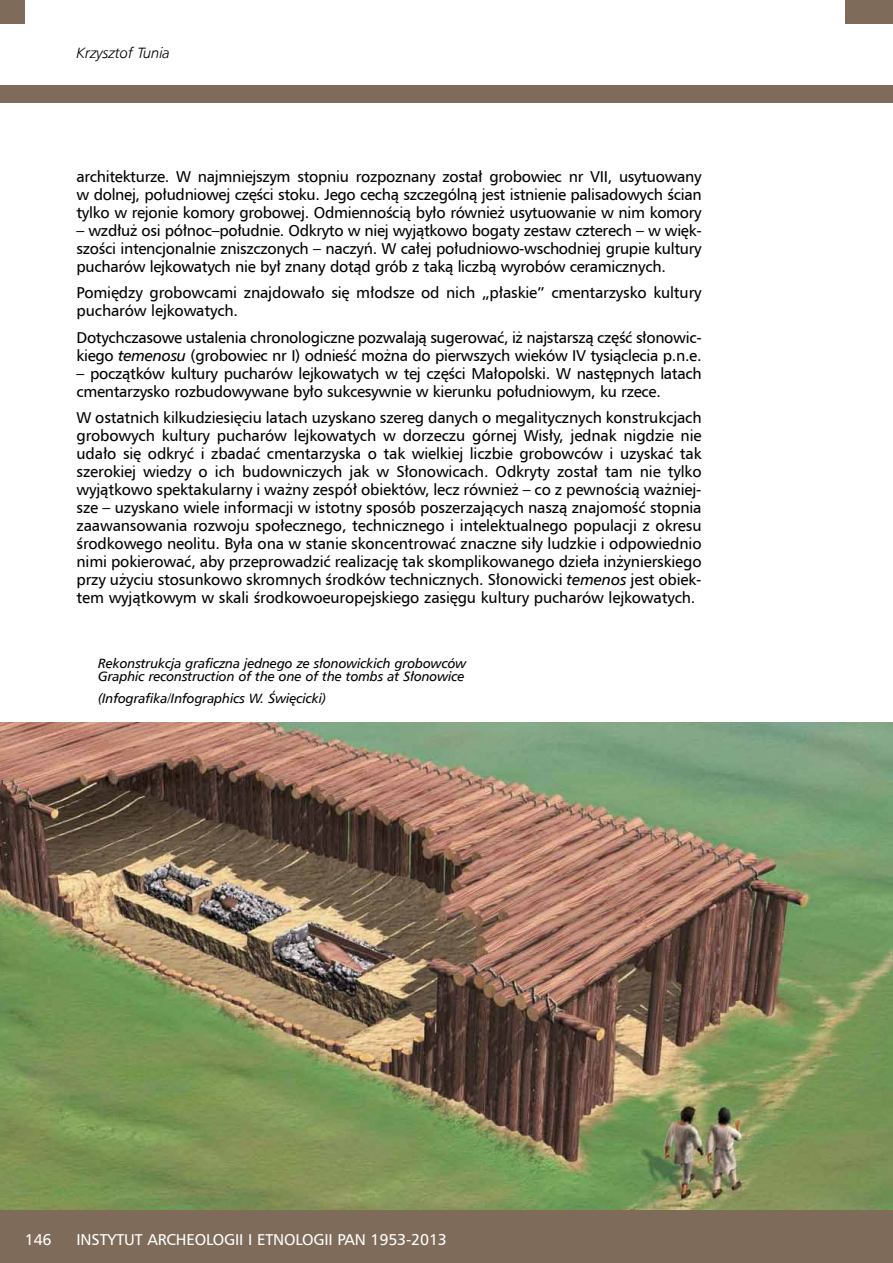
<style>
.page{position:relative;width:893px;height:1263px;background:#fff}
.page>*{position:absolute;margin:0;border:0;box-sizing:border-box;transform-origin:0 0}
.t1{font:15.75px/18px "Humnst 777 EU";letter-spacing:-.02em;color:#000;text-align:justify}
.t2{font:15.75px "Humnst 777 EU";letter-spacing:-.01em;color:#fff}
.t3{font:italic 15px "Humnst 777 Lt EU";letter-spacing:-.01em;color:#000}
.t4{font:italic 13.5px/13.5px "Humnst 777 EU";letter-spacing:-.01em;color:#000}
.s1{font-style:italic}
</style>
<div class="page">
<div style="left:0;top:1209px;width:893px;height:54px;background:#7f6b59"></div>
<div style="left:0;top:85px;width:893px;height:17px;background:#7f6b59"></div>
<div style="left:0;top:0;width:24px;height:24px;background:#7f6b59"></div>
<div style="left:845px;top:0;width:48px;height:24px;background:#7f6b59"></div>
<img style="left:0;top:723px;width:893px;height:486px">
<p class="t3" style="left:77px;top:44px;width:95px">Krzysztof Tunia</p>
<p class="t1" style="left:77px;top:167px;width:627px">architekturze. W najmniejszym stopniu rozpoznany został grobowiec nr VII, usytuowany w dolnej, południowej części stoku. Jego cechą szczególną jest istnienie palisadowych ścian tylko w rejonie komory grobowej. Odmiennością było również usytuowanie w nim komory</p>
<p class="t1" style="left:77px;top:221px;width:627px">– wzdłuż osi północ–południe. Odkryto w niej wyjątkowo bogaty zestaw czterech – w więk&shy;szości intencjonalnie zniszczonych – naczyń. W całej południowo-wschodniej grupie kultury pucharów lejkowatych nie był znany dotąd grób z taką liczbą wyrobów ceramicznych.</p>
<p class="t1" style="left:77px;top:284px;width:627px">Pomiędzy grobowcami znajdowało się młodsze od nich „płaskie” cmentarzysko kultury pucharów lejkowatych.</p>
<p class="t1" style="left:77px;top:328px;width:627px">Dotychczasowe ustalenia chronologiczne pozwalają sugerować, iż najstarszą część słonowic&shy;kiego <span class="s1">temenosu</span> (grobowiec nr I) odnieść można do pierwszych wieków IV tysiąclecia p.n.e.</p>
<p class="t1" style="left:77px;top:364px;width:627px">– początków kultury pucharów lejkowatych w tej części Małopolski. W następnych latach cmentarzysko rozbudowywane było sukcesywnie w kierunku południowym, ku rzece.</p>
<p class="t1" style="left:77px;top:409px;width:627px">W ostatnich kilkudziesięciu latach uzyskano szereg danych o megalitycznych konstrukcjach grobowych kultury pucharów lejkowatych w dorzeczu górnej Wisły, jednak nigdzie nie udało się odkryć i zbadać cmentarzyska o tak wielkiej liczbie grobowców i uzyskać tak szerokiej wiedzy o ich budowniczych jak w Słonowicach. Odkryty został tam nie tylko wyjątkowo spektakularny i ważny zespół obiektów, lecz również – co z pewnością ważniej&shy;sze – uzyskano wiele informacji w istotny sposób poszerzających naszą znajomość stopnia zaawansowania rozwoju społecznego, technicznego i intelektualnego populacji z okresu środkowego neolitu. Była ona w stanie skoncentrować znaczne siły ludzkie i odpowiednio nimi pokierować, aby przeprowadzić realizację tak skomplikowanego dzieła inżynierskiego przy użyciu stosunkowo skromnych środków technicznych. Słonowicki <span class="s1">temenos</span> jest obiek&shy;tem wyjątkowym w skali środkowoeuropejskiego zasięgu kultury pucharów lejkowatych.</p>
<p class="t4" style="left:98px;top:656px;width:370px">Rekonstrukcja graficzna jednego ze słonowickich grobowców<br>Graphic reconstruction of the one of the tombs at Słonowice</p>
<p class="t4" style="left:98px;top:691px;width:230px">(Infografika/Infographics W. Święcicki)</p>
<p class="t2" style="left:25px;top:1230px;width:28px">146</p>
<p class="t2" style="left:77px;top:1230px;width:372px">In stytut Archeologii i Etnologii PAN 1953-2013</p>
</div>
